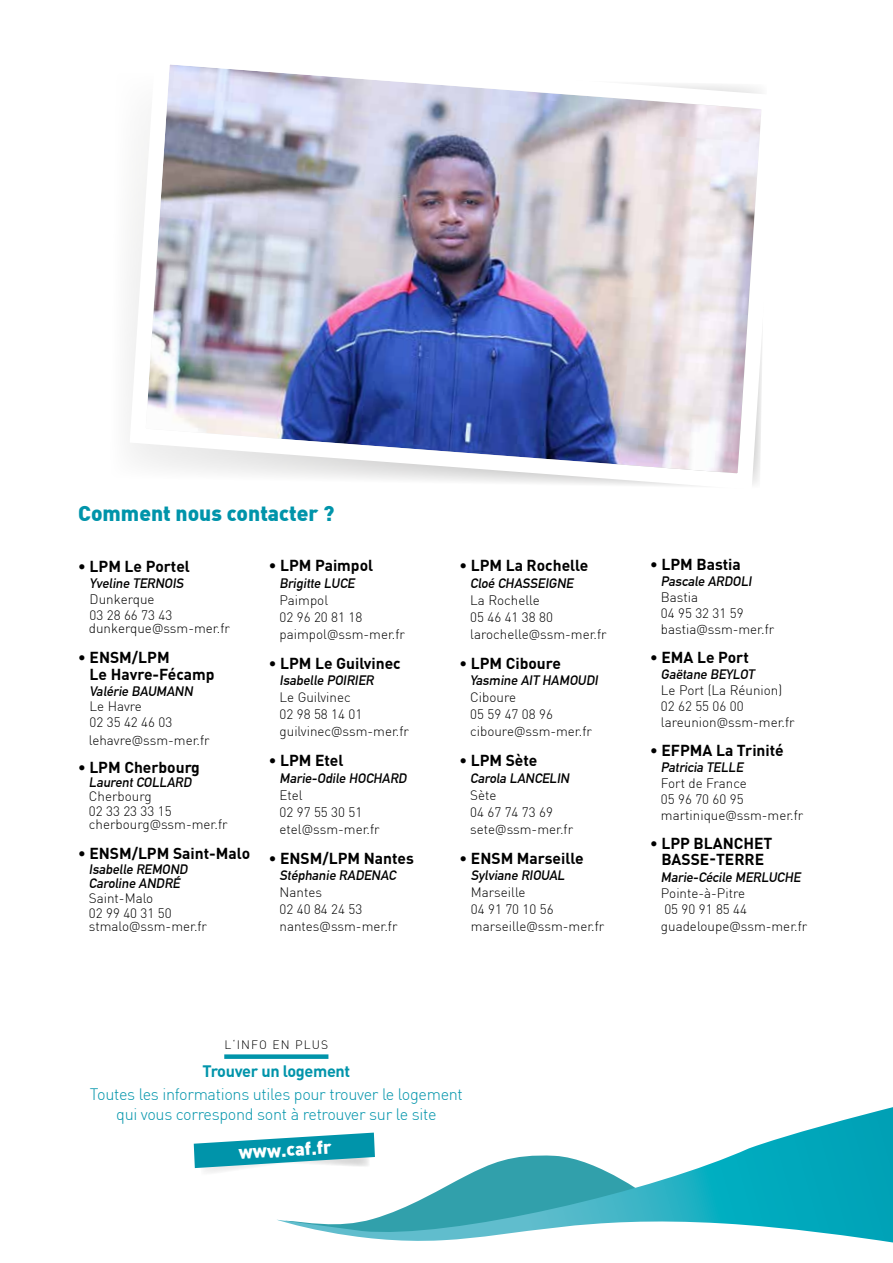
<style>
.page{position:relative;width:893px;height:1263px;background:#fff}
.page>*{position:absolute;margin:0;border:0;box-sizing:border-box;transform-origin:0 0}
.t1{font:900 21px "DIN";color:#0094aa}
.t2{font:900 18.15px "DIN";color:#fff}
.t3{font:300 16.2px/19.5px "DIN Pro";letter-spacing:-.02em;color:#0094aa;text-align:center}
.t4{font:700 16.2px "DIN Pro";letter-spacing:-.02em;color:#0094aa}
.t5{font:700 15.6px/17px "DIN Pro";color:#000}
.t6{font:300 13.35px/17px "DIN Pro";color:#000}
.t7{font:700 13.35px/14.7px "DIN Alternate";color:#000}
.t8{font:300 12px "DIN Pro";letter-spacing:.1em;color:#000}
.s1{font-family:"Vista Sans Alt"}
</style>
<div class="page">
<svg style="left:353px;top:1107px;width:540px;height:136px"></svg>
<div style="left:224px;top:1054px;width:104px;height:5px;background:#0094aa"></div>
<svg style="left:194px;top:1132px;width:460px;height:104px"></svg>
<img style="left:128px;top:64px;width:635px;height:422px">
<h1 class="t1" style="left:78px;top:499px;width:258px">Comment nous contacter ?</h1>
<p class="t5" style="left:78px;top:557px;width:113px">• LPM Le Portel</p>
<p class="t7" style="left:90px;top:575px;width:98px">Yveline TERNOIS</p>
<p class="t6" style="left:90px;top:591px;width:84px;line-height:16px">Dunkerque<br>03 28 66 73 43</p>
<p class="t6" style="left:89px;top:620px;width:143px">dunkerque<span class="s1">@</span>ssm-mer.fr</p>
<p class="t5" style="left:90px;top:648px;width:126px;text-indent:-11px">• ENSM/LPM<br>Le Havre-Fécamp</p>
<p class="t7" style="left:90px;top:683px;width:107px">Valérie BAUMANN</p>
<p class="t6" style="left:90px;top:698px;width:84px;line-height:16px">Le Havre<br>02 35 42 46 03</p>
<p class="t6" style="left:89px;top:732px;width:122px">lehavre<span class="s1">@</span>ssm-mer.fr</p>
<p class="t5" style="left:78px;top:758px;width:123px">• LPM Cherbourg</p>
<p class="t7" style="left:89px;top:774px;width:107px">LaurentCOLLARD</p>
<p class="t6" style="left:89px;top:789px;width:140px;line-height:14.1px">Cherbourg<br>02 33 23 33 15 cherbourg<span class="s1">@</span>ssm-mer.fr</p>
<p class="t5" style="left:78px;top:844px;width:173px">• ENSM/LPM Saint-Malo</p>
<p class="t7" style="left:89px;top:860px;width:103px">Isabelle REMOND<br>Caroline ANDRÉ</p>
<p class="t6" style="left:89px;top:891px;width:120px;line-height:14.1px">Saint-Malo<br>02 99 40 31 50 stmalo<span class="s1">@</span>ssm-mer.fr</p>
<p class="t5" style="left:269px;top:556px;width:106px">• LPM Paimpol</p>
<p class="t7" style="left:280px;top:575px;width:79px">Brigitte LUCE</p>
<p class="t6" style="left:280px;top:591px;width:127px">Paimpol<br>02 96 20 81 18 paimpol<span class="s1">@</span>ssm-mer.fr</p>
<p class="t5" style="left:269px;top:654px;width:133px">• LPM Le Guilvinec</p>
<p class="t7" style="left:280px;top:672px;width:98px">Isabelle POIRIER</p>
<p class="t6" style="left:280px;top:689px;width:131px">Le Guilvinec<br>02 98 58 14 01 guilvinec<span class="s1">@</span>ssm-mer.fr</p>
<p class="t5" style="left:269px;top:751px;width:76px">• LPM Etel</p>
<p class="t7" style="left:280px;top:770px;width:131px">Marie-Odile HOCHARD</p>
<p class="t6" style="left:280px;top:786px;width:102px">Etel<br>02 97 55 30 51 etel<span class="s1">@</span>ssm-mer.fr</p>
<p class="t5" style="left:269px;top:849px;width:146px">• ENSM/LPM Nantes</p>
<p class="t7" style="left:280px;top:867px;width:120px">Stéphanie RADENAC</p>
<p class="t6" style="left:280px;top:884px;width:119px">Nantes<br>02 40 84 24 53 nantes<span class="s1">@</span>ssm-mer.fr</p>
<p class="t5" style="left:460px;top:556px;width:130px">• LPM La Rochelle</p>
<p class="t7" style="left:470px;top:575px;width:107px">Cloé CHASSEIGNE</p>
<p class="t6" style="left:470px;top:591px;width:138px">La Rochelle<br>05 46 41 38 80 larochelle<span class="s1">@</span>ssm-mer.fr</p>
<p class="t5" style="left:460px;top:654px;width:103px">• LPM Ciboure</p>
<p class="t7" style="left:470px;top:672px;width:132px">Yasmine AIT HAMOUDI</p>
<p class="t6" style="left:470px;top:689px;width:123px">Ciboure<br>05 59 47 08 96 ciboure<span class="s1">@</span>ssm-mer.fr</p>
<p class="t5" style="left:460px;top:751px;width:79px">• LPM Sète</p>
<p class="t7" style="left:470px;top:770px;width:103px">Carola LANCELIN</p>
<p class="t6" style="left:470px;top:786px;width:104px">Sète<br>04 67 74 73 69 sete<span class="s1">@</span>ssm-mer.fr</p>
<p class="t5" style="left:460px;top:849px;width:126px">• ENSM Marseille</p>
<p class="t7" style="left:471px;top:867px;width:98px">Sylviane RIOUAL</p>
<p class="t6" style="left:471px;top:884px;width:135px">Marseille<br>04 91 70 10 56 marseille<span class="s1">@</span>ssm-mer.fr</p>
<p class="t8" style="left:224px;top:1037px;width:105px">L‘INFO EN PLUS</p>
<p class="t4" style="left:202px;top:1060px;width:149px">Trouver un logement</p>
<p class="t3" style="left:90px;top:1084px;width:375px">Toutes les informations utiles pour trouver le logement qui vous correspond sont à retrouver sur le site</p>
<h2 class="t2" style="left:238px;top:1140px;width:95px;rotate:-3deg">www.caf.fr</h2>
<p class="t5" style="left:650px;top:555px;width:92px">• LPM Bastia</p>
<p class="t7" style="left:661px;top:573px;width:95px">Pascale ARDOLI</p>
<p class="t6" style="left:661px;top:589px;width:115px;line-height:16px">Bastia<br>04 95 32 31 59 bastia<span class="s1">@</span>ssm-mer.fr</p>
<p class="t5" style="left:650px;top:648px;width:100px">• EMA Le Port</p>
<p class="t7" style="left:661px;top:666px;width:98px">Gaëtane BEYLOT</p>
<p class="t6" style="left:661px;top:682px;width:135px;line-height:16px">Le Port (La Réunion)<br>02 62 55 06 00 lareunion<span class="s1">@</span>ssm-mer.fr</p>
<p class="t5" style="left:650px;top:741px;width:135px">• EFPMA La Trinité</p>
<p class="t7" style="left:661px;top:759px;width:86px">Patricia TELLE</p>
<p class="t6" style="left:661px;top:775px;width:144px;line-height:16px">Fort de France<br>05 96 70 60 95 martinique<span class="s1">@</span>ssm-mer.fr</p>
<p class="t5" style="left:650px;top:835px;width:124px;line-height:16px;text-align:center">• LPP BLANCHET<br>BASSE-TERRE</p>
<p class="t7" style="left:661px;top:868px;width:144px">Marie-Cécile MERLUCHE</p>
<p class="t6" style="left:661px;top:884px;width:88px;line-height:16px">Pointe-à-Pitre<br>05 90 91 85 44</p>
<p class="t6" style="left:661px;top:918px;width:148px">guadeloupe<span class="s1">@</span>ssm-mer.fr</p>
</div>
